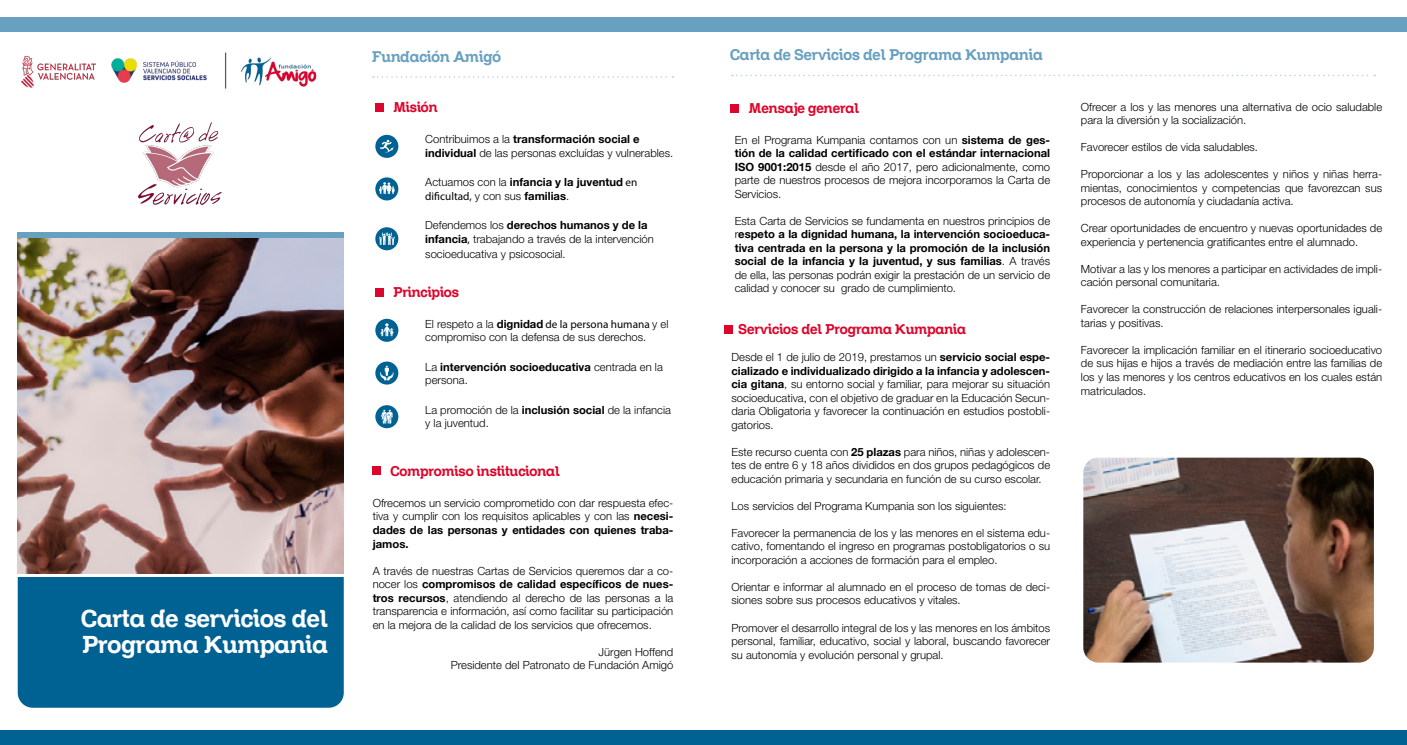
<style>
.page{position:relative;width:1407px;height:745px;background:#fff}
.page>*{position:absolute;margin:0;border:0;box-sizing:border-box;transform-origin:0 0}
.t1{font:23.75px/26.2px "Zil Semi Slab";color:#fff}
.t2{font:15px "Zil Semi Slab";color:#68a0c0}
.t3{font:13.75px "Zil Semi Slab";color:#dd052b}
.t4{font:300 11.25px/13.5px "Helvetica Neue LT Std";color:#000}
.t5{font:700 11.25px/13.5px "Helvetica Neue";color:#000}
.t6{font:11.25px "Myriad Pro";color:#000}
.s1{font-family:"Helvetica Neue LT Std";font-weight:300}
.s2{font-family:"Helvetica Neue";font-weight:700}
.s3{font-family:"Myriad Pro";font-weight:400}
</style>
<div class="page">
<div style="left:0;top:730px;width:344px;height:14px;background:#006293"></div>
<div style="left:18px;top:231px;width:326px;height:7px;background:#68a0c0"></div>
<div style="left:18px;top:557px;width:326px;height:150px;background:#006293;border-radius:15px"></div>
<svg style="left:17px;top:570px;width:327px;height:6px"></svg>
<img style="left:18px;top:238px;width:326px;height:335px">
<svg style="left:1076px;top:744px;width:20px;height:1px"></svg>
<div style="left:0;top:18px;width:1407px;height:14px;background:#68a0c0"></div>
<div style="left:344px;top:730px;width:1063px;height:14px;background:#006293"></div>
<div style="left:375px;top:135px;width:23px;height:23px;background:#006293;border-radius:50%"></div>
<svg style="left:380px;top:140px;width:14px;height:13px"></svg>
<div style="left:375px;top:177px;width:23px;height:23px;background:#006293;border-radius:50%"></div>
<svg style="left:379px;top:182px;width:16px;height:12px"></svg>
<div style="left:375px;top:227px;width:23px;height:23px;background:#006293;border-radius:50%"></div>
<svg style="left:379px;top:232px;width:16px;height:13px"></svg>
<svg style="left:375px;top:318px;width:23px;height:23px"></svg>
<svg style="left:380px;top:323px;width:14px;height:13px"></svg>
<svg style="left:375px;top:361px;width:23px;height:23px"></svg>
<svg style="left:380px;top:365px;width:13px;height:15px"></svg>
<div style="left:375px;top:405px;width:23px;height:23px;background:#006293;border-radius:50%"></div>
<svg style="left:381px;top:409px;width:11px;height:14px"></svg>
<div style="left:375px;top:287px;width:9px;height:9px;background:#dd052b"></div>
<div style="left:375px;top:103px;width:9px;height:9px;background:#dd052b"></div>
<svg style="left:373px;top:76px;width:300px;height:2px"></svg>
<div style="left:372px;top:466px;width:9px;height:8px;background:#dd052b"></div>
<img style="left:1083px;top:457px;width:291px;height:205px">
<svg style="left:732px;top:75px;width:643px;height:1px"></svg>
<div style="left:724px;top:324px;width:8px;height:9px;background:#dd052b"></div>
<div style="left:730px;top:104px;width:9px;height:9px;background:#dd052b"></div>
<img style="left:21px;top:52px;width:296px;height:37px">
<img style="left:139px;top:122px;width:82px;height:83px">
<h1 class="t1" style="left:81px;top:605px;width:248px">Carta de servicios del<br>Programa Kumpania</h1>
<h2 class="t2" style="left:372px;top:48px;width:130px">Fundación Amigó</h2>
<p class="t3" style="left:393px;top:98px;width:46px">Misión</p>
<p class="t5" style="left:425px;top:132px;width:216px"><span class="s1">Contribuimos a la</span> transformación social e</p>
<p class="t4" style="left:425px;top:145px;width:249px"><span class="s2">individual</span> de las personas excluídas y vulnerables.</p>
<p class="t5" style="left:425px;top:175px;width:214px"><span class="s1">Actuamos con la</span> infancia y la juventud <span class="s3">en</span></p>
<p class="t6" style="left:425px;top:189px;width:145px">dificultad, <span class="s1">y con sus</span> <span class="s2">familias</span><span class="s1">.</span></p>
<p class="t5" style="left:425px;top:218px;width:224px"><span class="s1">Defendemos los</span> derechos humanos y de la</p>
<p class="t4" style="left:425px;top:231px;width:230px;line-height:15px"><span class="s2">infancia</span><span class="s3">,</span> trabajando a través de la intervención socioeducativa y psicosocial.</p>
<p class="t3" style="left:393px;top:283px;width:67px">Principios</p>
<p class="t6" style="left:425px;top:317px;width:245px"><span class="s1">El respeto a la</span> <span class="s2">dignidad</span> de la persona humana <span class="s1">y el</span></p>
<p class="t4" style="left:425px;top:330px;width:223px">compromiso con la defensa de sus derechos.</p>
<p class="t5" style="left:425px;top:359px;width:239px"><span class="s1">La</span> intervención socioeducativa <span class="s1">centrada en la</span></p>
<p class="t4" style="left:425px;top:373px;width:44px">persona.</p>
<p class="t4" style="left:425px;top:402px;width:247px">La promoción de la <span class="s2">inclusión social</span> de la infancia y la juventud.</p>
<p class="t3" style="left:390px;top:463px;width:171px">Compromiso institucional</p>
<p class="t4" style="left:373px;top:495px;width:302px">Ofrecemos un servicio comprometido con dar respuesta efec&shy;tiva y cumplir con los requisitos aplicables y con las <span class="s2">necesi-</span></p>
<p class="t5" style="left:373px;top:522px;width:302px">dades de las personas y entidades con quienes traba&shy;jamos.</p>
<p class="t4" style="left:373px;top:563px;width:302px">A través de nuestras Cartas de Servicios queremos dar a co-</p>
<p class="t5" style="left:373px;top:576px;width:302px"><span class="s1">nocer los</span> compromisos de calidad específicos de nues-</p>
<p class="t4" style="left:373px;top:590px;width:302px;text-align:justify"><span class="s2">tros recursos</span>, atendiendo al derecho de las personas a la transparencia e información, así como facilitar su participación en la mejora de la calidad de los servicios que ofrecemos.</p>
<p class="t4" style="left:451px;top:644px;width:224px;text-align:right">Jürgen Hoffend<br>Presidente del Patronato de Fundación Amigó</p>
<h2 class="t2" style="left:730px;top:45px;width:314px">Carta de Servicios del Programa Kumpania</h2>
<p class="t3" style="left:749px;top:100px;width:112px">Mensaje general</p>
<p class="t4" style="left:735px;top:132px;width:317px">En el Programa Kumpania contamos con un <span class="s2">sistema de ges-</span></p>
<p class="t5" style="left:735px;top:146px;width:317px">tión de la calidad certificado con el estándar internacional</p>
<p class="t4" style="left:735px;top:159px;width:317px;text-align:justify"><span class="s2">ISO 9001:2015</span> desde el año 2017, pero adicionalmente, como parte de nuestros procesos de mejora incorporamos la Carta de Servicios.</p>
<p class="t4" style="left:735px;top:213px;width:317px">Esta Carta de Servicios se fundamenta en nuestros principios de</p>
<p class="t5" style="left:735px;top:227px;width:317px;text-align:justify"><span class="s1">r</span>espeto a la dignidad humana, la intervención socioeduca&shy;tiva centrada en la persona y la promoción de la inclusión social de la infancia y la juventud, y sus familias<span class="s1">. A través</span></p>
<p class="t4" style="left:735px;top:267px;width:317px">de ella, las personas podrán exigir la prestación de un servicio de calidad y conocer su grado de cumplimiento.</p>
<p class="t3" style="left:738px;top:321px;width:229px">Servicios del Programa Kumpania</p>
<p class="t4" style="left:731px;top:350px;width:320px">Desde el 1 de julio de 2019, prestamos un <span class="s2">servicio social espe-</span></p>
<p class="t5" style="left:731px;top:363px;width:320px">cializado e individualizado dirigido a la infancia y adolescen-</p>
<p class="t4" style="left:731px;top:377px;width:320px;text-align:justify"><span class="s2">cia gitana</span>, su entorno social y familiar, para mejorar su situación socioeducativa, con el objetivo de graduar en la Educación Secun&shy;daria Obligatoria y favorecer la continuación en estudios postobli&shy;gatorios.</p>
<p class="t4" style="left:731px;top:444px;width:320px;text-align:justify">Este recurso cuenta con <span class="s2">25 plazas</span> para niños, niñas y adolescen&shy;tes de entre 6 y 18 años divididos en dos grupos pedagógicos de educación primaria y secundaria en función de su curso escolar.</p>
<p class="t4" style="left:731px;top:498px;width:277px">Los servicios del Programa Kumpania son los siguientes:</p>
<p class="t4" style="left:731px;top:525px;width:320px;text-align:justify">Favorecer la permanencia de los y las menores en el sistema edu&shy;cativo, fomentando el ingreso en programas postobligatorios o su incorporación a acciones de formación para el empleo.</p>
<p class="t4" style="left:731px;top:579px;width:320px">Orientar e informar al alumnado en el proceso de tomas de deci&shy;siones sobre sus procesos educativos y vitales.</p>
<p class="t4" style="left:731px;top:620px;width:320px;text-align:justify">Promover el desarrollo integral de los y las menores en los ámbitos personal, familiar, educativo, social y laboral, buscando favorecer su autonomía y evolución personal y grupal.</p>
<p class="t4" style="left:1081px;top:100px;width:303px">Ofrecer a los y las menores una alternativa de ocio saludable para la diversión y la socialización.</p>
<p class="t4" style="left:1081px;top:140px;width:179px">Favorecer estilos de vida saludables.</p>
<p class="t4" style="left:1081px;top:167px;width:303px;text-align:justify">Proporcionar a los y las adolescentes y niños y niñas herra&shy;mientas, conocimientos y competencias que favorezcan sus procesos de autonomía y ciudadanía activa.</p>
<p class="t4" style="left:1081px;top:221px;width:303px">Crear oportunidades de encuentro y nuevas oportunidades de experiencia y pertenencia gratificantes entre el alumnado.</p>
<p class="t4" style="left:1081px;top:262px;width:303px">Motivar a las y los menores a participar en actividades de impli&shy;cación personal comunitaria.</p>
<p class="t4" style="left:1081px;top:302px;width:303px">Favorecer la construcción de relaciones interpersonales iguali&shy;tarias y positivas.</p>
<p class="t4" style="left:1081px;top:343px;width:303px;text-align:justify">Favorecer la implicación familiar en el itinerario socioeducativo de sus hijas e hijos a través de mediación entre las familias de los y las menores y los centros educativos en los cuales están matriculados.</p>
</div>
